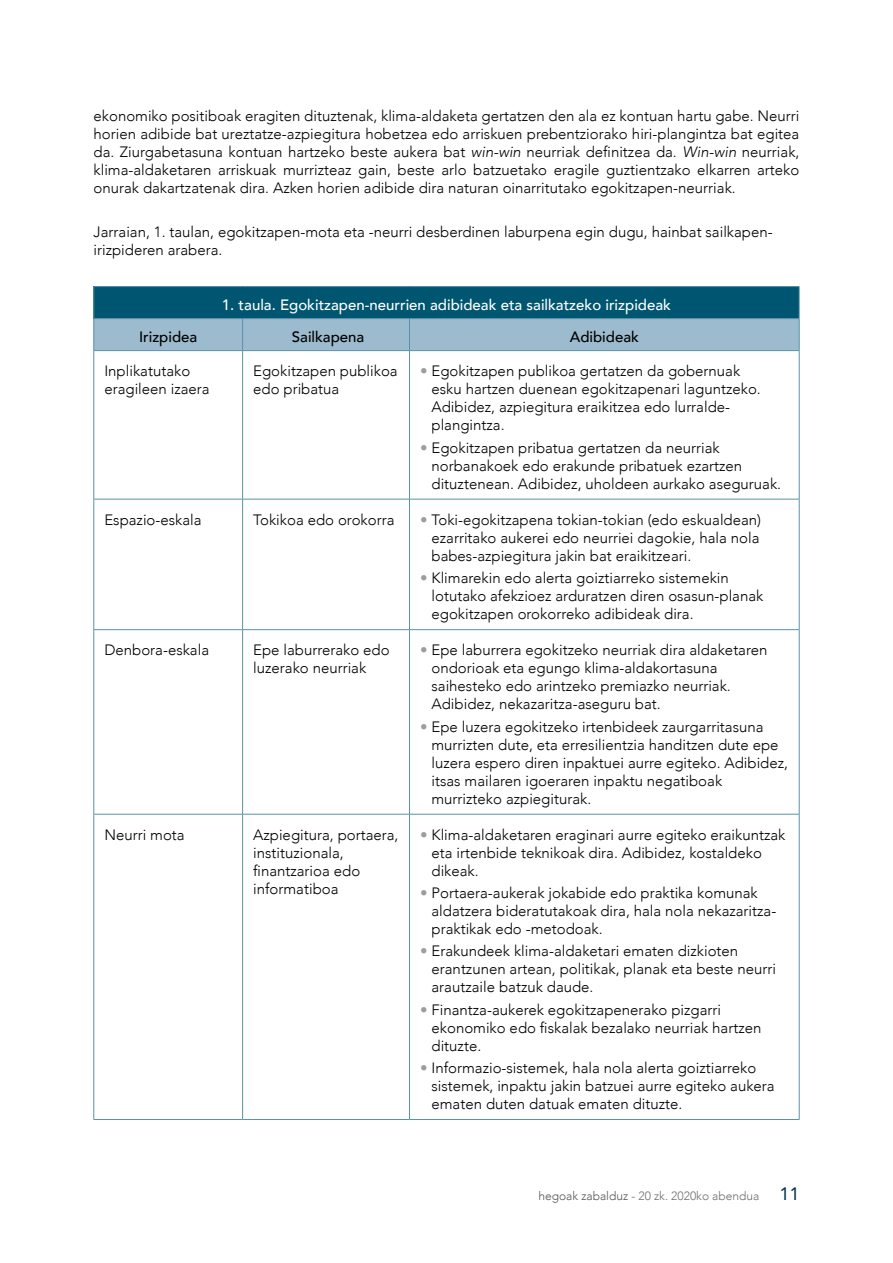
<style>
.page{position:relative;width:893px;height:1263px;background:#fff}
.page>*{position:absolute;margin:0;border:0;box-sizing:border-box;transform-origin:0 0}
.t1{font:300 15px/18px "Avenir";color:#000}
.t2{font:500 15px "Avenir";color:#fff}
.t3{font:500 15px "Avenir";color:#000}
.t4{font:300 12px "Avenir";color:#706f6f}
.s1{font-style:italic}
.s2{color:#9d9d9c}
.s3{color:#575756}
.s4{font-weight:400;font-size:18px;color:#00344b}
</style>
<div class="page">
<div style="left:94px;top:287px;width:705px;height:32px;background:#005671"></div>
<div style="left:95px;top:319px;width:704px;height:31px;background:#9cbbce"></div>
<hr style="left:94px;top:286px;width:149px;height:1px;background:#5c91a9">
<hr style="left:94px;top:287px;width:1px;height:31px;background:#5c91a9">
<hr style="left:243px;top:286px;width:166px;height:1px;background:#5c91a9">
<hr style="left:409px;top:286px;width:390px;height:1px;background:#5c91a9">
<hr style="left:799px;top:287px;width:1px;height:31px;background:#5c91a9">
<hr style="left:94px;top:318px;width:149px;height:1px;background:#5c91a9">
<hr style="left:94px;top:319px;width:1px;height:31px;background:#5c91a9">
<hr style="left:243px;top:318px;width:166px;height:1px;background:#5c91a9">
<hr style="left:242px;top:319px;width:1px;height:31px;background:#5c91a9">
<hr style="left:409px;top:318px;width:390px;height:1px;background:#5c91a9">
<hr style="left:409px;top:319px;width:1px;height:31px;background:#5c91a9">
<hr style="left:799px;top:319px;width:1px;height:31px;background:#5c91a9">
<hr style="left:94px;top:350px;width:149px;height:1px;background:#5c91a9">
<hr style="left:94px;top:351px;width:1px;height:148px;background:#5c91a9">
<hr style="left:243px;top:350px;width:166px;height:1px;background:#5c91a9">
<hr style="left:242px;top:351px;width:1px;height:148px;background:#5c91a9">
<hr style="left:409px;top:350px;width:390px;height:1px;background:#5c91a9">
<hr style="left:409px;top:351px;width:1px;height:148px;background:#5c91a9">
<hr style="left:799px;top:351px;width:1px;height:148px;background:#5c91a9">
<hr style="left:94px;top:499px;width:149px;height:1px;background:#5c91a9">
<hr style="left:94px;top:499px;width:1px;height:130px;background:#5c91a9">
<hr style="left:243px;top:499px;width:166px;height:1px;background:#5c91a9">
<hr style="left:242px;top:499px;width:1px;height:130px;background:#5c91a9">
<hr style="left:409px;top:499px;width:390px;height:1px;background:#5c91a9">
<hr style="left:409px;top:499px;width:1px;height:130px;background:#5c91a9">
<hr style="left:799px;top:499px;width:1px;height:130px;background:#5c91a9">
<hr style="left:94px;top:629px;width:149px;height:1px;background:#5c91a9">
<hr style="left:94px;top:630px;width:1px;height:184px;background:#5c91a9">
<hr style="left:243px;top:629px;width:166px;height:1px;background:#5c91a9">
<hr style="left:242px;top:630px;width:1px;height:184px;background:#5c91a9">
<hr style="left:409px;top:629px;width:390px;height:1px;background:#5c91a9">
<hr style="left:409px;top:630px;width:1px;height:184px;background:#5c91a9">
<hr style="left:799px;top:630px;width:1px;height:184px;background:#5c91a9">
<hr style="left:94px;top:814px;width:149px;height:1px;background:#5c91a9">
<hr style="left:94px;top:814px;width:1px;height:305px;background:#5c91a9">
<hr style="left:243px;top:814px;width:166px;height:1px;background:#5c91a9">
<hr style="left:242px;top:814px;width:1px;height:305px;background:#5c91a9">
<hr style="left:409px;top:814px;width:390px;height:1px;background:#5c91a9">
<hr style="left:409px;top:814px;width:1px;height:305px;background:#5c91a9">
<hr style="left:799px;top:814px;width:1px;height:305px;background:#5c91a9">
<hr style="left:94px;top:1119px;width:149px;height:1px;background:#5c91a9">
<hr style="left:243px;top:1119px;width:166px;height:1px;background:#5c91a9">
<hr style="left:409px;top:1119px;width:390px;height:1px;background:#5c91a9">
<p class="t1" style="left:94px;top:107px;width:707px;text-align:justify">ekonomiko positiboak eragiten dituztenak, klima-aldaketa gertatzen den ala ez kontuan hartu gabe. Neurri horien adibide bat ureztatze-azpiegitura hobetzea edo arriskuen prebentziorako hiri-plangintza bat egitea da. Ziurgabetasuna kontuan hartzeko beste aukera bat <span class="s1">win-win</span> neurriak definitzea da. <span class="s1">Win-win</span> neurriak, klima-aldaketaren arriskuak murrizteaz gain, beste arlo batzuetako eragile guztientzako elkarren arteko onurak dakartzatenak dira. Azken horien adibide dira naturan oinarritutako egokitzapen-neurriak.</p>
<p class="t1" style="left:94px;top:223px;width:681px">Jarraian, 1. taulan, egokitzapen-mota eta -neurri desberdinen laburpena egin dugu, hainbat sailkapen&shy;irizpideren arabera.</p>
<p class="t2" style="left:222px;top:292px;width:450px">1. taula. Egokitzapen-neurrien adibideak eta sailkatzeko irizpideak</p>
<p class="t3" style="left:139px;top:324px;width:60px">Irizpidea</p>
<p class="t3" style="left:292px;top:324px;width:74px">Sailkapena</p>
<p class="t3" style="left:570px;top:324px;width:71px">Adibideak</p>
<p class="t1" style="left:104px;top:362px;width:107px">Inplikatutako eragileen izaera</p>
<p class="t1" style="left:253px;top:362px;width:146px">Egokitzapen publikoa edo pribatua</p>
<p class="t1" style="left:431px;top:362px;width:331px;text-indent:-11px"><span class="s2">•</span> Egokitzapen publikoa gertatzen da gobernuak esku hartzen duenean egokitzapenari laguntzeko.<br>Adibidez, azpiegitura eraikitzea edo lurralde&shy;plangintza.</p>
<p class="t1" style="left:431px;top:438px;width:351px;text-indent:-11px"><span class="s2">•</span> Egokitzapen pribatua gertatzen da neurriak norbanakoek edo erakunde pribatuek ezartzen dituztenean. Adibidez, uholdeen aurkako aseguruak.</p>
<p class="t1" style="left:104px;top:511px;width:99px">Espazio-eskala</p>
<p class="t1" style="left:253px;top:511px;width:143px">Tokikoa edo orokorra</p>
<p class="t1" style="left:431px;top:511px;width:331px;text-align:justify;text-indent:-11px"><span class="s2">•</span> Toki-egokitzapena tokian-tokian (edo eskualdean) ezarritako aukerei edo neurriei dagokie, hala nola babes-azpiegitura jakin bat eraikitzeari.</p>
<p class="t1" style="left:431px;top:569px;width:333px;text-indent:-11px"><span class="s2">•</span> Klimarekin edo alerta goiztiarreko sistemekin lotutako afekzioez arduratzen diren osasun-planak egokitzapen orokorreko adibideak dira.</p>
<p class="t1" style="left:104px;top:641px;width:106px">Denbora-eskala</p>
<p class="t1" style="left:253px;top:641px;width:138px">Epe laburrerako edo luzerako neurriak</p>
<p class="t1" style="left:431px;top:641px;width:337px;text-indent:-11px"><span class="s2">•</span> Epe laburrera egokitzeko neurriak dira aldaketaren ondorioak eta egungo klima-aldakortasuna saihesteko edo arintzeko premiazko neurriak.<br>Adibidez, nekazaritza-aseguru bat.</p>
<p class="t1" style="left:431px;top:717px;width:358px;text-indent:-11px"><span class="s2">•</span> Epe luzera egokitzeko irtenbideek zaurgarritasuna murrizten dute, eta erresilientzia handitzen dute epe luzera espero diren inpaktuei aurre egiteko. Adibidez, itsas mailaren igoeraren inpaktu negatiboak murrizteko azpiegiturak.</p>
<p class="t1" style="left:104px;top:826px;width:82px">Neurri mota</p>
<p class="t1" style="left:253px;top:826px;width:147px">Azpiegitura, portaera, instituzionala, finantzarioa edo informatiboa</p>
<p class="t1" style="left:431px;top:826px;width:355px;text-indent:-11px"><span class="s2">•</span> Klima-aldaketaren eraginari aurre egiteko eraikuntzak eta irtenbide teknikoak dira. Adibidez, kostaldeko dikeak.</p>
<p class="t1" style="left:431px;top:884px;width:346px;text-indent:-11px"><span class="s2">•</span> Portaera-aukerak jokabide edo praktika komunak aldatzera bideratutakoak dira, hala nola nekazaritza&shy;praktikak edo -metodoak.</p>
<p class="t1" style="left:431px;top:942px;width:346px;text-indent:-11px"><span class="s2">•</span> Erakundeek klima-aldaketari ematen dizkioten erantzunen artean, politikak, planak eta beste neurri arautzaile batzuk daude.</p>
<p class="t1" style="left:431px;top:1000px;width:331px;text-indent:-11px"><span class="s2">•</span> Finantza-aukerek egokitzapenerako pizgarri ekonomiko edo fiskalak bezalako neurriak hartzen dituzte.</p>
<p class="t1" style="left:431px;top:1059px;width:345px;text-indent:-11px"><span class="s2">•</span> Informazio-sistemek, hala nola alerta goiztiarreko sistemek, inpaktu jakin batzuei aurre egiteko aukera ematen duten datuak ematen dituzte.</p>
<p class="t4" style="left:538px;top:1189px;width:262px"><span class="s3">hegoak zabalduz</span> - 20 zk. 2020ko abendua <span class="s4">11</span></p>
</div>
